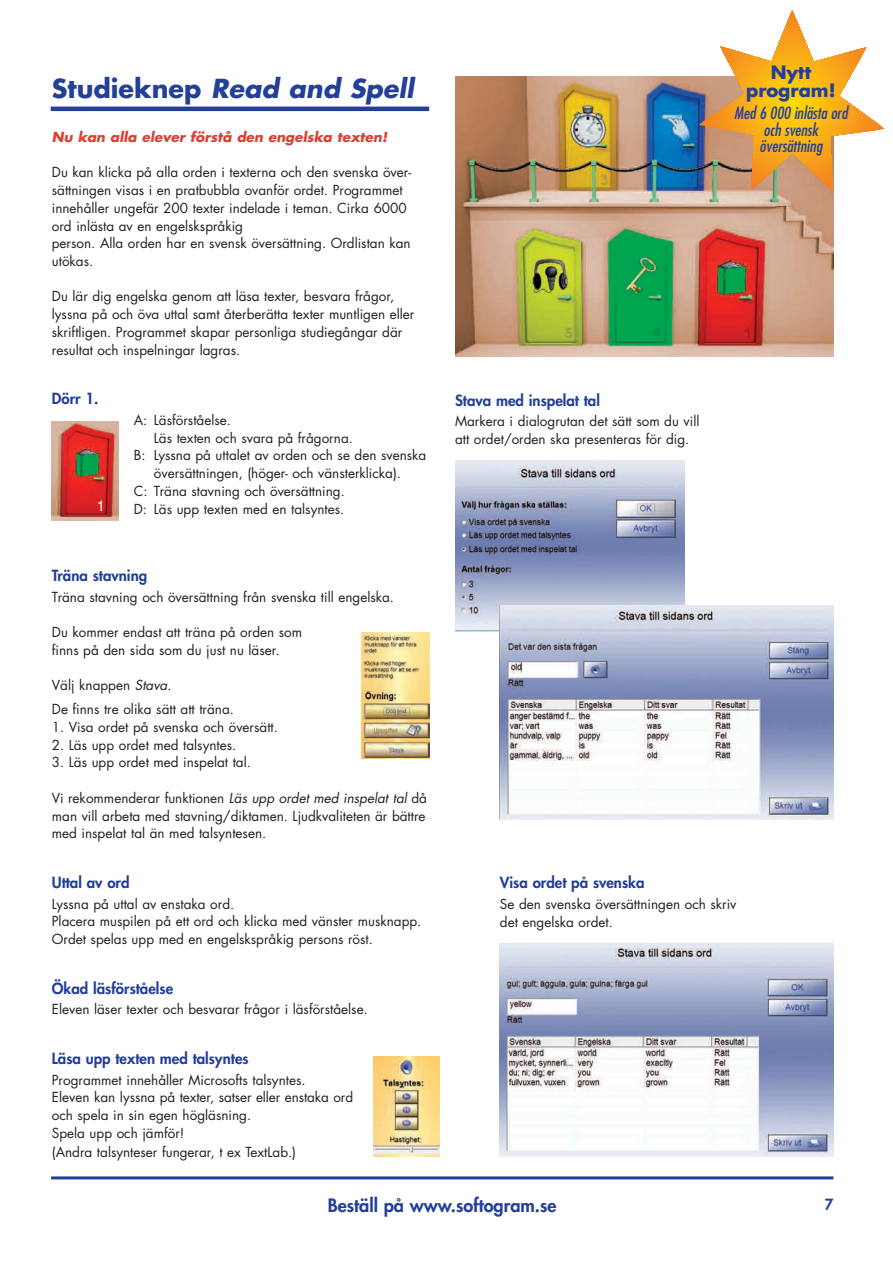
<style>
.page{position:relative;width:893px;height:1263px;background:#fff}
.page>*{position:absolute;margin:0;border:0;box-sizing:border-box;transform-origin:0 0}
.t1{font:italic 700 25.5px "Futura";color:#223f99}
.t2{font:800 18px "Futura";color:#223f99}
.t3{font:700 18px/18px "Futura";color:#223f99;text-align:center}
.t4{font:italic condensed 16.5px/16.5px "Futura";color:#223f99;text-align:center}
.t5{font:800 15px "Futura";color:#223f99}
.t6{font:15px "Helvetica";color:#fff}
.t7{font:13.5px/17.7px "Futura";color:#231f20}
.t8{font:italic 700 13.5px "Futura";color:#db3f32}
.s1{font-style:normal}
.s2{font-style:italic}
</style>
<div class="page">
<hr style="left:51px;top:1176px;width:782px;height:3px;background:#223f99">
<hr style="left:51px;top:107px;width:378px;height:4px;background:#223f99">
<img style="left:455px;top:77px;width:378px;height:279px">
<img style="left:361px;top:633px;width:68px;height:126px">
<img style="left:374px;top:1056px;width:65px;height:101px">
<img style="left:455px;top:461px;width:230px;height:171px">
<img style="left:51px;top:421px;width:68px;height:100px">
<img style="left:500px;top:605px;width:333px;height:214px">
<img style="left:500px;top:943px;width:333px;height:214px">
<svg style="left:699px;top:10px;width:186px;height:182px"></svg>
<h1 class="t1" style="left:52px;top:77px;width:363px"><span class="s1">Studieknep</span> Read and Spell</h1>
<p class="t8" style="left:52px;top:131px;width:337px">Nu kan alla elever förstå den engelska texten!</p>
<p class="t7" style="left:52px;top:165px;width:361px">Du kan klicka på alla orden i texterna och den svenska över&shy;sättningen visas i en pratbubbla ovanför ordet. Programmet innehåller ungefär 200 texter indelade i teman. Cirka 6000 ord inlästa av en engelskspråkig<br>person. Alla orden har en svensk översättning. Ordlistan kan utökas.</p>
<p class="t7" style="left:52px;top:289px;width:364px">Du lär dig engelska genom att läsa texter, besvara frågor, lyssna på och öva uttal samt återberätta texter muntligen eller skriftligen. Programmet skapar personliga studiegångar där resultat och inspelningar lagras.</p>
<p class="t5" style="left:52px;top:392px;width:48px">Dörr 1.</p>
<p class="t7" style="left:134px;top:412px;width:99px">A: Läsförståelse.</p>
<p class="t7" style="left:154px;top:430px;width:201px">Läs texten och svara på frågorna.</p>
<p class="t7" style="left:134px;top:448px;width:294px">B: Lyssna på uttalet av orden och se den svenska</p>
<p class="t7" style="left:154px;top:465px;width:249px">översättningen, (höger- och vänsterklicka).</p>
<p class="t7" style="left:134px;top:483px;width:213px">C: Träna stavning och översättning.</p>
<p class="t7" style="left:134px;top:501px;width:212px">D: Läs upp texten med en talsyntes.</p>
<p class="t6" style="left:97px;top:497px;width:10px">1</p>
<p class="t5" style="left:52px;top:568px;width:97px">Träna stavning</p>
<p class="t7" style="left:52px;top:589px;width:344px">Träna stavning och översättning från svenska till engelska.</p>
<p class="t7" style="left:52px;top:624px;width:252px">Du kommer endast att träna på orden som finns på den sida som du just nu läser.</p>
<p class="t7" style="left:52px;top:674px;width:184px;line-height:24px">Välj knappen <span class="s2">Stava</span>.<br>De finns tre olika sätt att träna.</p>
<p class="t7" style="left:52px;top:719px;width:228px">1. Visa ordet på svenska och översätt.</p>
<p class="t7" style="left:52px;top:737px;width:186px">2. Läs upp ordet med talsyntes.</p>
<p class="t7" style="left:52px;top:755px;width:201px">3. Läs upp ordet med inspelat tal.</p>
<p class="t7" style="left:52px;top:790px;width:377px;text-align:justify">Vi rekommenderar funktionen <span class="s2">Läs upp ordet med inspelat tal</span> då man vill arbeta med stavning/diktamen. Ljudkvaliteten är bättre med inspelat tal än med talsyntesen.</p>
<p class="t5" style="left:52px;top:875px;width:79px">Uttal av ord</p>
<p class="t7" style="left:52px;top:896px;width:371px">Lyssna på uttal av enstaka ord.<br>Placera muspilen på ett ord och klicka med vänster musknapp.<br>Ordet spelas upp med en engelskspråkig persons röst.</p>
<p class="t5" style="left:52px;top:981px;width:123px">Ökad läsförståelse</p>
<p class="t7" style="left:52px;top:1001px;width:317px">Eleven läser texter och besvarar frågor i läsförståelse.</p>
<p class="t5" style="left:52px;top:1051px;width:198px">Läsa upp texten med talsyntes</p>
<p class="t7" style="left:52px;top:1072px;width:303px">Programmet innehåller Microsofts talsyntes.<br>Eleven kan lyssna på texter, satser eller enstaka ord och spela in sin egen högläsning.<br>Spela upp och jämför!</p>
<p class="t7" style="left:52px;top:1144px;width:246px">(Andra talsynteser fungerar, t ex TextLab.)</p>
<h2 class="t3" style="left:746px;top:65px;width:91px">Nytt program!</h2>
<p class="t4" style="left:734px;top:106px;width:115px">Med 6 000 inlästa ord och svensk översättning</p>
<p class="t5" style="left:455px;top:393px;width:146px">Stava med inspelat tal</p>
<p class="t7" style="left:455px;top:413px;width:246px">Markera i dialogrutan det sätt som du vill att ordet/orden ska presenteras för dig.</p>
<p class="t5" style="left:500px;top:875px;width:146px">Visa ordet på svenska</p>
<p class="t7" style="left:500px;top:896px;width:238px">Se den svenska översättningen och skriv det engelska ordet.</p>
<h2 class="t2" style="left:328px;top:1197px;width:230px">Beställ på www.softogram.se</h2>
<p class="t5" style="left:825px;top:1197px;width:10px">7</p>
</div>
